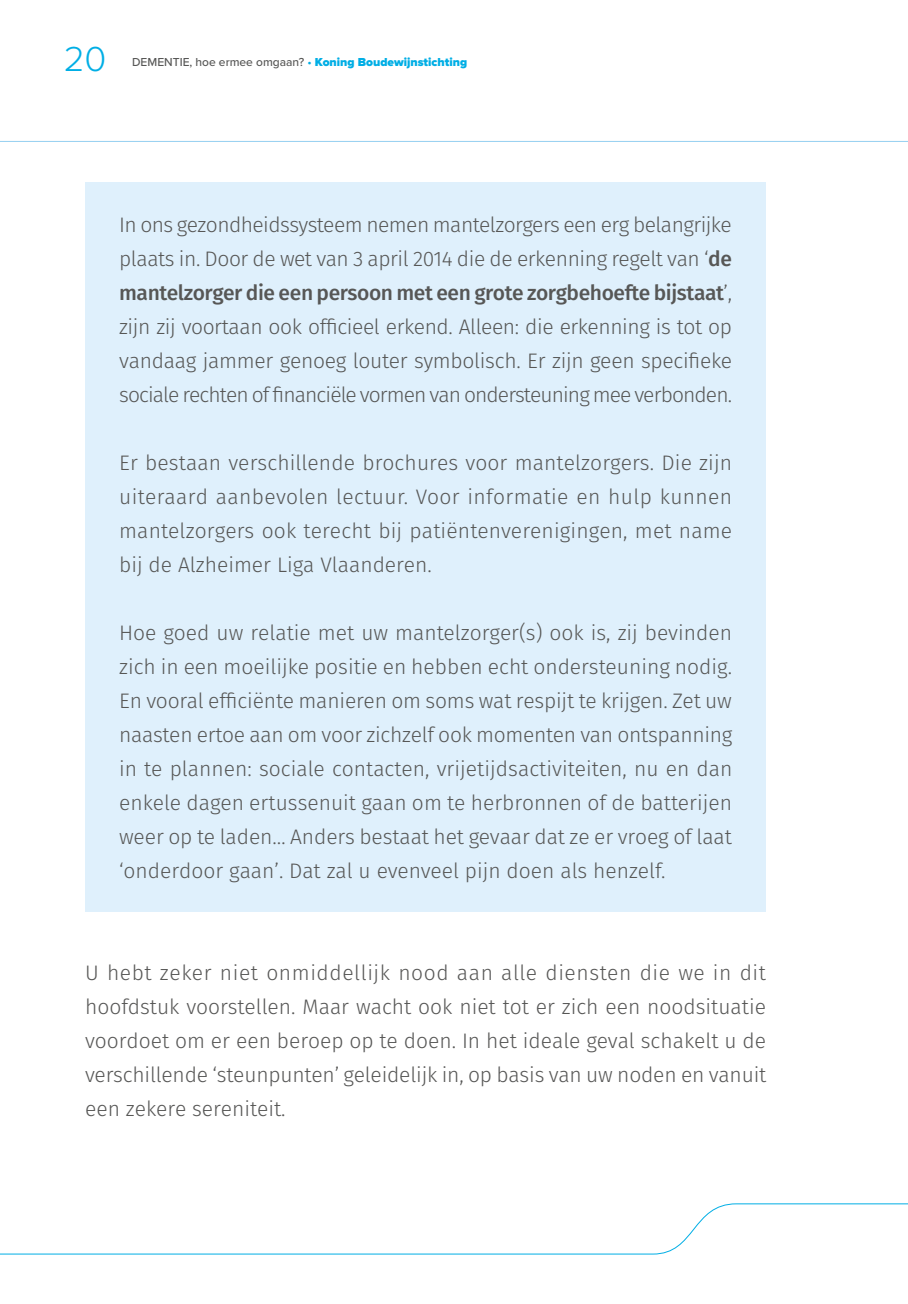
<style>
.page{position:relative;width:908px;height:1304px;background:#fff}
.page>*{position:absolute;margin:0;border:0;box-sizing:border-box;transform-origin:0 0}
.t1{font:300 36px "Proxima Nova";color:#00aee5}
.t2{font:300 21px/34px "Fira Sans";letter-spacing:-.005em;color:#575756;text-align:justify}
.t3{font:500 12px "Proxima Nova";color:#575756}
.s1{color:#00aee5}
.s2{font-weight:900;color:#00aee5}
.s3{font-weight:500}
</style>
<div class="page">
<svg style="left:0;top:1203px;width:907px;height:52px"></svg>
<svg style="left:0;top:141px;width:907px;height:1px"></svg>
<div style="left:85px;top:182px;width:680px;height:253px;background:#dff0fc"></div>
<div style="left:85px;top:420px;width:680px;height:185px;background:#dff0fc"></div>
<div style="left:85px;top:590px;width:680px;height:321px;background:#dff0fc"></div>
<h1 class="t1" style="left:64px;top:32px;width:44px">20</h1>
<p class="t3" style="left:132px;top:53px;width:336px">DEMENTIE, hoe ermee omgaan? <span class="s1">•</span> <span class="s2">Koning Boudewijnstichting</span></p>
<p class="t2" style="left:119px;top:208px;width:614px">In ons gezondheidssysteem nemen mantelzorgers een erg belangrijke plaats in. Door de wet van 3 april 2014 die de erkenning regelt van ‘<span class="s3">de mantelzorger die een persoon met een grote zorgbehoefte bijstaat</span>’, zijn zij voortaan ook officieel erkend. Alleen: die erkenning is tot op vandaag jammer genoeg louter symbolisch. Er zijn geen specifieke sociale rechten of financiële vormen van ondersteuning mee verbonden.</p>
<p class="t2" style="left:119px;top:446px;width:614px">Er bestaan verschillende brochures voor mantelzorgers. Die zijn uiteraard aanbevolen lectuur. Voor informatie en hulp kunnen mantelzorgers ook terecht bij patiëntenverenigingen, met name bij de Alzheimer Liga Vlaanderen.</p>
<p class="t2" style="left:119px;top:616px;width:614px">Hoe goed uw relatie met uw mantelzorger(s) ook is, zij bevinden zich in een moeilijke positie en hebben echt ondersteuning nodig.<br>En vooral efficiënte manieren om soms wat respijt te krijgen. Zet uw naasten ertoe aan om voor zichzelf ook momenten van ontspanning in te plannen: sociale contacten, vrijetijdsactiviteiten, nu en dan enkele dagen ertussenuit gaan om te herbronnen of de batterijen weer op te laden… Anders bestaat het gevaar dat ze er vroeg of laat ‘onderdoor gaan’. Dat zal u evenveel pijn doen als henzelf.</p>
<p class="t2" style="left:85px;top:956px;width:682px">U hebt zeker niet onmiddellijk nood aan alle diensten die we in dit hoofdstuk voorstellen. Maar wacht ook niet tot er zich een noodsituatie voordoet om er een beroep op te doen. In het ideale geval schakelt u de verschillende ‘steunpunten’ geleidelijk in, op basis van uw noden en vanuit een zekere sereniteit.</p>
</div>
